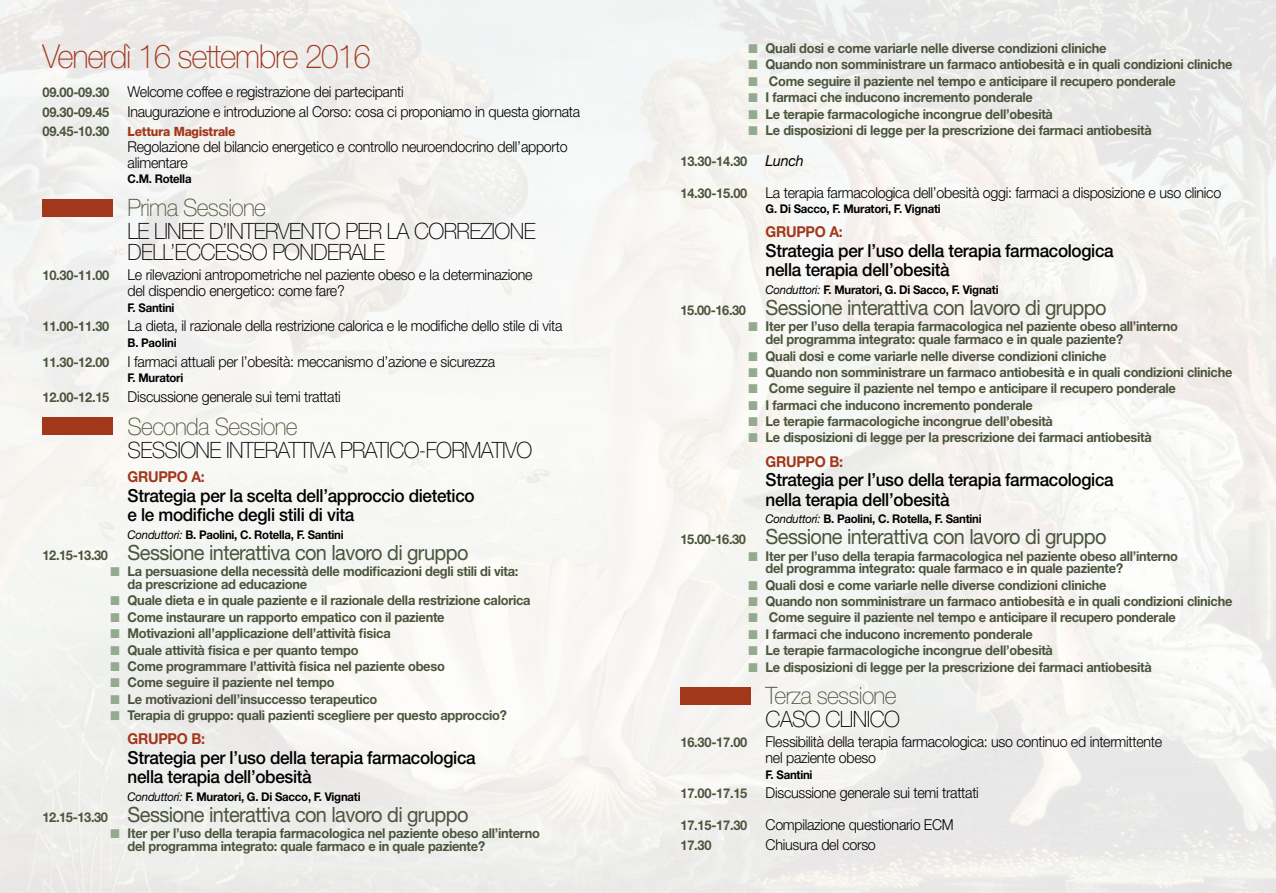
<style>
.page{position:relative;width:1276px;height:893px;background:#fff}
.page>*{position:absolute;margin:0;border:0;box-sizing:border-box;transform-origin:0 0}
.t1{font:100 33px "Helvetica Neue";letter-spacing:-.04em;color:#a1371b;scale:.95 1}
.t2{font:100 24px "Helvetica Neue";letter-spacing:-.03em;color:#4b553c;scale:.95 1}
.t3{font:100 22.5px/21px "Helvetica Neue";letter-spacing:-.03em;color:#000;scale:.95 1}
.t4{font:21px "Helvetica Neue";letter-spacing:-.03em;color:#4b553c;scale:.95 1}
.t5{font:500 18px/19.5px "Helvetica Neue";letter-spacing:-.02em;color:#000;scale:.95 1}
.t6{font:300 15px/15.8px "Helvetica Neue";letter-spacing:-.02em;color:#000;scale:.95 1}
.t7{font:700 15px "Helvetica Neue";letter-spacing:-.02em;color:#a1371b;scale:.95 1}
.t8{font:700 13.5px/12.8px "Helvetica Neue";letter-spacing:-.02em;color:#4b553c;scale:.95 1}
.t9{font:800 12.75px "Helvetica Neue";letter-spacing:-.02em;color:#a1371b;scale:.95 1}
.t10{font:700 12px "Helvetica Neue";letter-spacing:-.02em;color:#000;scale:.95 1}
.s1{font-weight:700;font-size:13.5px;color:#4b553c}
.s2{font-weight:400;font-style:italic}
.s3{font-weight:700;font-size:13.5px}
.s4{color:#94aa8e}
.s5{font-weight:400;font-style:italic;font-size:15px;color:#000}
</style>
<div class="page">
<img style="left:0;top:0;width:1276px;height:893px">
<div style="left:43px;top:199px;width:70px;height:17px;background:#a1371b"></div>
<div style="left:43px;top:418px;width:70px;height:17px;background:#a1371b"></div>
<div style="left:680px;top:687px;width:70px;height:17px;background:#a1371b"></div>
<h1 class="t1" style="left:43px;top:38px;width:347px">Venerdì 16 settembre 2016</h1>
<p class="t6" style="left:43px;top:81px;width:567px;line-height:19.8px"><span class="s1">09.00-09.30</span> Welcome coffee e registrazione dei partecipanti<br><span class="s1">09.30-09.45</span> Inaugurazione e introduzione al Corso: cosa ci proponiamo in questa giornata</p>
<p class="t8" style="left:43px;top:125px;width:72px">09.45-10.30</p>
<p class="t9" style="left:128px;top:124px;width:115px">Lettura Magistrale</p>
<p class="t6" style="left:128px;top:139px;width:465px">Regolazione del bilancio energetico e controllo neuroendocrino dell’apporto alimentare</p>
<p class="t10" style="left:128px;top:172px;width:69px">C.M. Rotella</p>
<h2 class="t2" style="left:128px;top:194px;width:147px">Prima Sessione</h2>
<h3 class="t3" style="left:128px;top:221px;width:431px">LE LINEE D’INTERVENTO PER LA CORREZIONE<br>DELL’ECCESSO PONDERALE</h3>
<p class="t6" style="left:128px;top:267px;width:428px;text-indent:-85px"><span class="s1">10.30-11.00</span> Le rilevazioni antropometriche nel paziente obeso e la determinazione del dispendio energetico: come fare?</p>
<p class="t10" style="left:128px;top:300px;width:51px">F. Santini</p>
<p class="t6" style="left:43px;top:318px;width:549px"><span class="s1">11.00-11.30</span> La dieta, il razionale della restrizione calorica e le modifiche dello stile di vita</p>
<p class="t10" style="left:128px;top:335px;width:53px">B. Paolini</p>
<p class="t6" style="left:43px;top:353px;width:478px"><span class="s1">11.30-12.00</span> I farmaci attuali per l’obesità: meccanismo d’azione e sicurezza</p>
<p class="t10" style="left:128px;top:371px;width:60px">F. Muratori</p>
<p class="t6" style="left:43px;top:389px;width:315px"><span class="s1">12.00-12.15</span> Discussione generale sui temi trattati</p>
<h2 class="t2" style="left:128px;top:413px;width:181px">Seconda Sessione</h2>
<h3 class="t3" style="left:128px;top:439px;width:427px">SESSIONE INTERATTIVA PRATICO-FORMATIVO</h3>
<p class="t7" style="left:128px;top:468px;width:83px">GRUPPO A:</p>
<h3 class="t5" style="left:128px;top:485px;width:367px">Strategia per la scelta dell’approccio dietetico e le modifiche degli stili di vita</h3>
<p class="t10" style="left:128px;top:527px;width:229px"><span class="s2">Conduttori:</span> B. Paolini, C. Rotella, F. Santini</p>
<h3 class="t4" style="left:43px;top:540px;width:450px"><span class="s3">12.15-13.30</span> Sessione interattiva con lavoro di gruppo</h3>
<p class="t8" style="left:128px;top:565px;width:413px;text-indent:-17px"><span class="s4">■</span> La persuasione della necessità delle modificazioni degli stili di vita: da prescrizione ad educazione</p>
<p class="t8" style="left:111px;top:594px;width:444px"><span class="s4">■</span> Quale dieta e in quale paziente e il razionale della restrizione calorica</p>
<p class="t8" style="left:111px;top:610px;width:353px"><span class="s4">■</span> Come instaurare un rapporto empatico con il paziente</p>
<p class="t8" style="left:111px;top:627px;width:296px"><span class="s4">■</span> Motivazioni all’applicazione dell’attività fisica</p>
<p class="t8" style="left:111px;top:643px;width:263px"><span class="s4">■</span> Quale attività fisica e per quanto tempo</p>
<p class="t8" style="left:111px;top:659px;width:353px"><span class="s4">■</span> Come programmare l’attività fisica nel paziente obeso</p>
<p class="t8" style="left:111px;top:676px;width:237px"><span class="s4">■</span> Come seguire il paziente nel tempo</p>
<p class="t8" style="left:111px;top:692px;width:282px"><span class="s4">■</span> Le motivazioni dell’insuccesso terapeutico</p>
<p class="t8" style="left:111px;top:708px;width:419px"><span class="s4">■</span> Terapia di gruppo: quali pazienti scegliere per questo approccio?</p>
<p class="t7" style="left:128px;top:730px;width:83px">GRUPPO B:</p>
<h3 class="t5" style="left:128px;top:747px;width:368px">Strategia per l’uso della terapia farmacologica nella terapia dell’obesità</h3>
<p class="t10" style="left:128px;top:789px;width:247px"><span class="s2">Conduttori:</span> F. Muratori, G. Di Sacco, F. Vignati</p>
<h3 class="t4" style="left:43px;top:802px;width:450px"><span class="s3">12.15-13.30</span> Sessione interattiva con lavoro di gruppo</h3>
<p class="t8" style="left:128px;top:827px;width:436px;text-indent:-17px"><span class="s4">■</span> Iter per l’uso della terapia farmacologica nel paziente obeso all’interno del programma integrato: quale farmaco e in quale paziente?</p>
<p class="t8" style="left:748px;top:42px;width:378px"><span class="s4">■</span> Quali dosi e come variarle nelle diverse condizioni cliniche</p>
<p class="t8" style="left:748px;top:58px;width:511px"><span class="s4">■</span> Quando non somministrare un farmaco antiobesità e in quali condizioni cliniche</p>
<p class="t8" style="left:748px;top:74px;width:451px"><span class="s4">■</span> Come seguire il paziente nel tempo e anticipare il recupero ponderale</p>
<p class="t8" style="left:748px;top:91px;width:301px"><span class="s4">■</span> I farmaci che inducono incremento ponderale</p>
<p class="t8" style="left:748px;top:107px;width:322px"><span class="s4">■</span> Le terapie farmacologiche incongrue dell’obesità</p>
<p class="t8" style="left:748px;top:123px;width:426px"><span class="s4">■</span> Le disposizioni di legge per la prescrizione dei farmaci antiobesità</p>
<p class="t8" style="left:680px;top:155px;width:131px">13.30-14.30 <span class="s5">Lunch</span></p>
<p class="t6" style="left:680px;top:184px;width:571px"><span class="s1">14.30-15.00</span> La terapia farmacologica dell’obesità oggi: farmaci a disposizione e uso clinico</p>
<p class="t10" style="left:765px;top:201px;width:186px">G. Di Sacco, F. Muratori, F. Vignati</p>
<p class="t7" style="left:765px;top:223px;width:83px">GRUPPO A:</p>
<h3 class="t5" style="left:765px;top:241px;width:368px">Strategia per l’uso della terapia farmacologica nella terapia dell’obesità</h3>
<p class="t10" style="left:765px;top:282px;width:247px"><span class="s2">Conduttori:</span> F. Muratori, G. Di Sacco, F. Vignati</p>
<h3 class="t4" style="left:680px;top:295px;width:450px"><span class="s3">15.00-16.30</span> Sessione interattiva con lavoro di gruppo</h3>
<p class="t8" style="left:765px;top:320px;width:436px;text-indent:-17px"><span class="s4">■</span> Iter per l’uso della terapia farmacologica nel paziente obeso all’interno del programma integrato: quale farmaco e in quale paziente?</p>
<p class="t8" style="left:748px;top:349px;width:378px"><span class="s4">■</span> Quali dosi e come variarle nelle diverse condizioni cliniche</p>
<p class="t8" style="left:748px;top:365px;width:511px"><span class="s4">■</span> Quando non somministrare un farmaco antiobesità e in quali condizioni cliniche</p>
<p class="t8" style="left:748px;top:382px;width:451px"><span class="s4">■</span> Come seguire il paziente nel tempo e anticipare il recupero ponderale</p>
<p class="t8" style="left:748px;top:398px;width:301px"><span class="s4">■</span> I farmaci che inducono incremento ponderale</p>
<p class="t8" style="left:748px;top:414px;width:322px"><span class="s4">■</span> Le terapie farmacologiche incongrue dell’obesità</p>
<p class="t8" style="left:748px;top:431px;width:426px"><span class="s4">■</span> Le disposizioni di legge per la prescrizione dei farmaci antiobesità</p>
<p class="t7" style="left:765px;top:452px;width:83px">GRUPPO B:</p>
<h3 class="t5" style="left:765px;top:470px;width:368px">Strategia per l’uso della terapia farmacologica nella terapia dell’obesità</h3>
<p class="t10" style="left:765px;top:511px;width:229px"><span class="s2">Conduttori:</span> B. Paolini, C. Rotella, F. Santini</p>
<h3 class="t4" style="left:680px;top:524px;width:450px"><span class="s3">15.00-16.30</span> Sessione interattiva con lavoro di gruppo</h3>
<p class="t8" style="left:765px;top:549px;width:436px;text-indent:-17px"><span class="s4">■</span> Iter per l’uso della terapia farmacologica nel paziente obeso all’interno del programma integrato: quale farmaco e in quale paziente?</p>
<p class="t8" style="left:748px;top:578px;width:378px"><span class="s4">■</span> Quali dosi e come variarle nelle diverse condizioni cliniche</p>
<p class="t8" style="left:748px;top:595px;width:511px"><span class="s4">■</span> Quando non somministrare un farmaco antiobesità e in quali condizioni cliniche</p>
<p class="t8" style="left:748px;top:611px;width:451px"><span class="s4">■</span> Come seguire il paziente nel tempo e anticipare il recupero ponderale</p>
<p class="t8" style="left:748px;top:627px;width:301px"><span class="s4">■</span> I farmaci che inducono incremento ponderale</p>
<p class="t8" style="left:748px;top:644px;width:322px"><span class="s4">■</span> Le terapie farmacologiche incongrue dell’obesità</p>
<p class="t8" style="left:748px;top:660px;width:426px"><span class="s4">■</span> Le disposizioni di legge per la prescrizione dei farmaci antiobesità</p>
<h2 class="t2" style="left:765px;top:682px;width:139px">Terza sessione</h2>
<h3 class="t3" style="left:765px;top:709px;width:143px">CASO CLINICO</h3>
<p class="t6" style="left:765px;top:734px;width:419px;text-indent:-85px"><span class="s1">16.30-17.00</span> Flessibilità della terapia farmacologica: uso continuo ed intermittente nel paziente obeso</p>
<p class="t10" style="left:765px;top:767px;width:51px">F. Santini</p>
<p class="t6" style="left:680px;top:777px;width:315px;line-height:31.3px"><span class="s1">17.00-17.15</span> Discussione generale sui temi trattati<br><span class="s1">17.15-17.30</span> Compilazione questionario ECM</p>
<p class="t8" style="left:680px;top:838px;width:34px">17.30</p>
<p class="t6" style="left:765px;top:836px;width:118px">Chiusura del corso</p>
</div>
